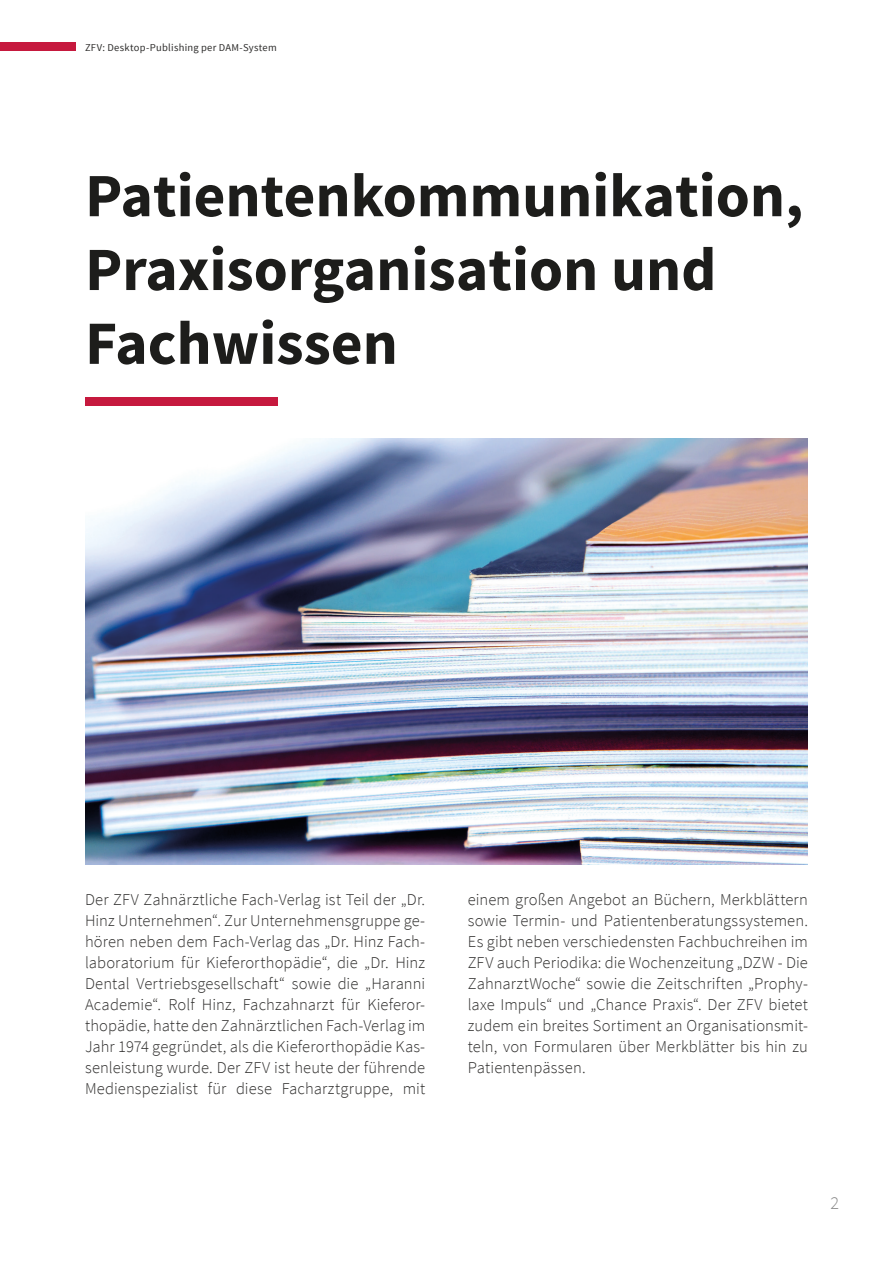
<style>
.page{position:relative;width:893px;height:1263px;background:#fff}
.page>*{position:absolute;margin:0;border:0;box-sizing:border-box;transform-origin:0 0}
.t1{font:700 61.5px/73.8px "Source Sans Pro";color:#1d1d1b}
.t2{font:300 18px "Source Sans Pro";color:#878787}
.t3{font:300 16.5px/21px "Source Sans Pro";letter-spacing:.005em;color:#2e2d2c;text-align:justify}
.t4{font:10.5px "Source Sans Pro";letter-spacing:.025em;color:#2e2d2c}
</style>
<div class="page">
<div style="left:0;top:43px;width:75px;height:8px;background:#c6193e"></div>
<img style="left:85px;top:438px;width:723px;height:427px">
<div style="left:85px;top:397px;width:193px;height:8px;background:#c6193e"></div>
<p class="t4" style="left:85px;top:41px;width:193px">ZFV: Desktop-Publishing per DAM-System</p>
<p class="t1" style="left:85px;top:161px;width:720px">Patientenkommunikation,<br>Praxisorganisation und<br>Fachwissen</p>
<p class="t3" style="left:85px;top:889px;width:342px">Der ZFV Zahnärztliche Fach-Verlag ist Teil der „Dr.<br>Hinz Unternehmen“. Zur Unternehmensgruppe ge&shy;hören neben dem Fach-Verlag das „Dr. Hinz Fach&shy;laboratorium für Kieferorthopädie“, die „Dr. Hinz Dental Vertriebsgesellschaft“ sowie die „Haranni Academie“. Rolf Hinz, Fachzahnarzt für Kieferor&shy;thopädie, hatte den Zahnärztlichen Fach-Verlag im Jahr 1974 gegründet, als die Kieferorthopädie Kas&shy;senleistung wurde. Der ZFV ist heute der führende Medienspezialist für diese Facharztgruppe, mit</p>
<p class="t3" style="left:468px;top:889px;width:342px">einem großen Angebot an Büchern, Merkblättern sowie Termin- und Patientenberatungssystemen.<br>Es gibt neben verschiedensten Fachbuchreihen im ZFV auch Periodika: die Wochenzeitung „DZW - Die ZahnarztWoche“ sowie die Zeitschriften „Prophy&shy;laxe Impuls“ und „Chance Praxis“. Der ZFV bietet zudem ein breites Sortiment an Organisationsmit&shy;teln, von Formularen über Merkblätter bis hin zu Patientenpässen.</p>
<p class="t2" style="left:830px;top:1192px;width:10px">2</p>
</div>
